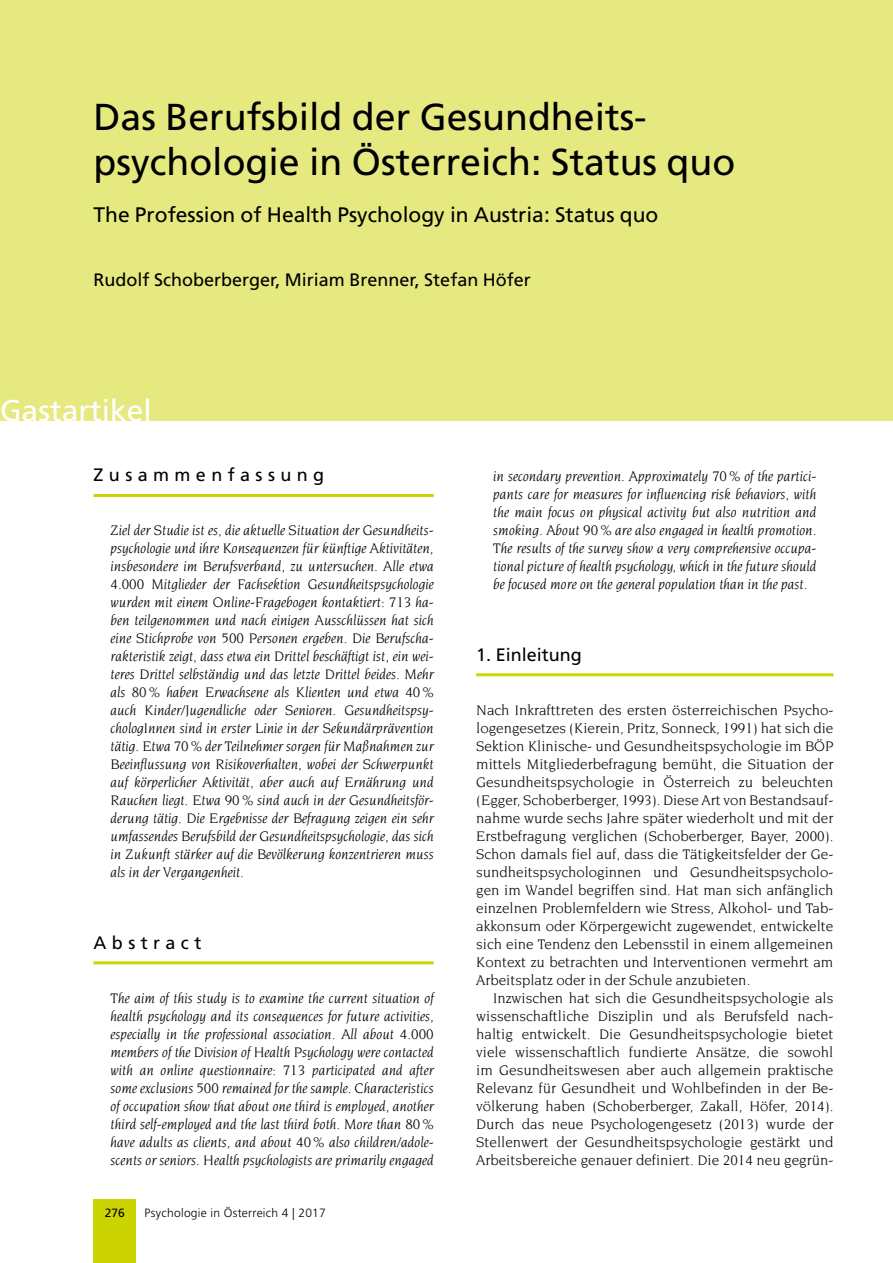
<style>
.page{position:relative;width:893px;height:1263px;background:#fff}
.page>*{position:absolute;margin:0;border:0;box-sizing:border-box;transform-origin:0 0}
.t1{font:37.5px/45px "Frutiger";color:#000}
.t2{font:30px "Frutiger";color:#fff}
.t3{font:21px "Frutiger";color:#000}
.t4{font:18px "Frutiger";color:#000}
.t5{font:18px "Frutiger";letter-spacing:.3em;color:#000}
.t6{font:italic 15px/18px "Novarese";color:#000;text-align:justify}
.t7{font:15px/18px "Novarese";color:#000;text-align:justify}
.t8{font:300 12px "Frutiger";letter-spacing:.025em;color:#000}
.t9{font:12px "Frutiger";color:#000}
</style>
<div class="page">
<div style="left:0;top:0;width:893px;height:421px;background:#e5e980"></div>
<div style="left:94px;top:1199px;width:42px;height:64px;background:#cbd300"></div>
<hr style="left:94px;top:494px;width:340px;height:3px;background:#cbd300">
<hr style="left:94px;top:961px;width:340px;height:3px;background:#cbd300">
<hr style="left:476px;top:673px;width:357px;height:3px;background:#cbd300">
<h1 class="t1" style="left:94px;top:95px;width:643px">Das Berufsbild der Gesundheits&shy;psychologie in Österreich: Status quo</h1>
<h3 class="t3" style="left:94px;top:202px;width:566px">The Profession of Health Psychology in Austria: Status quo</h3>
<p class="t4" style="left:94px;top:269px;width:439px">Rudolf Schoberberger, Miriam Brenner, Stefan Höfer</p>
<h2 class="t2" style="left:0;top:393px;width:153px">Gastartikel</h2>
<p class="t5" style="left:94px;top:464px;width:232px">Zusammenfassung</p>
<p class="t6" style="left:111px;top:520px;width:325px">Ziel der Studie ist es, die aktuelle Situation der Gesundheits&shy;psychologie und ihre Konsequenzen für künftige Aktivitäten, insbesondere im Berufsverband, zu untersuchen. Alle etwa 4.000 Mitglieder der Fachsektion Gesundheitspsychologie wurden mit einem Online-Fragebogen kontaktiert: 713 ha&shy;ben teilgenommen und nach einigen Ausschlüssen hat sich eine Stichprobe von 500 Personen ergeben. Die Berufscha&shy;rakteristik zeigt, dass etwa ein Drittel beschäftigt ist, ein wei&shy;teres Drittel selbständig und das letzte Drittel beides. Mehr als 80 % haben Erwachsene als Klienten und etwa 40 % auch Kinder/Jugendliche oder Senioren. Gesundheitspsy&shy;chologInnen sind in erster Linie in der Sekundärprävention tätig. Etwa 70 % der Teilnehmer sorgen für Maßnahmen zur Beeinflussung von Risikoverhalten, wobei der Schwerpunkt auf körperlicher Aktivität, aber auch auf Ernährung und Rauchen liegt. Etwa 90 % sind auch in der Gesundheitsför&shy;derung tätig. Die Ergebnisse der Befragung zeigen ein sehr umfassendes Berufsbild der Gesundheitspsychologie, das sich in Zukunft stärker auf die Bevölkerung konzentrieren muss als in der Vergangenheit.</p>
<p class="t5" style="left:94px;top:932px;width:109px">Abstract</p>
<p class="t6" style="left:111px;top:988px;width:325px">The aim of this study is to examine the current situation of health psychology and its consequences for future activities, especially in the professional association. All about 4.000 members of the Division of Health Psychology were contacted with an online questionnaire: 713 participated and after some exclusions 500 remained for the sample. Characteristics of occupation show that about one third is employed, another third self-employed and the last third both. More than 80 % have adults as clients, and about 40 % also children/adole&shy;scents or seniors. Health psychologists are primarily engaged</p>
<p class="t9" style="left:105px;top:1205px;width:22px">276</p>
<p class="t8" style="left:145px;top:1206px;width:183px">Psychologie in Österreich 4 | 2017</p>
<p class="t6" style="left:493px;top:466px;width:325px">in secondary prevention. Approximately 70 % of the partici&shy;pants care for measures for influencing risk behaviors, with the main focus on physical activity but also nutrition and smoking. About 90 % are also engaged in health promotion.<br>The results of the survey show a very comprehensive occupa&shy;tional picture of health psychology, which in the future should be focused more on the general population than in the past.</p>
<p class="t4" style="left:476px;top:644px;width:107px">1. Einleitung</p>
<p class="t7" style="left:476px;top:700px;width:359px">Nach Inkrafttreten des ersten österreichischen Psycho&shy;logengesetzes (Kierein, Pritz, Sonneck, 1991) hat sich die Sektion Klinische- und Gesundheitspsychologie im BÖP mittels Mitgliederbefragung bemüht, die Situation der Gesundheitspsychologie in Österreich zu beleuchten (Egger, Schoberberger, 1993). Diese Art von Bestandsauf&shy;nahme wurde sechs Jahre später wiederholt und mit der Erstbefragung verglichen (Schoberberger, Bayer, 2000).<br>Schon damals fiel auf, dass die Tätigkeitsfelder der Ge&shy;sundheitspsychologinnen und Gesundheitspsycholo&shy;gen im Wandel begriffen sind. Hat man sich anfänglich einzelnen Problemfeldern wie Stress, Alkohol- und Tab&shy;akkonsum oder Körpergewicht zugewendet, entwickelte sich eine Tendenz den Lebensstil in einem allgemeinen Kontext zu betrachten und Interventionen vermehrt am Arbeitsplatz oder in der Schule anzubieten.</p>
<p class="t7" style="left:476px;top:988px;width:359px;text-indent:17px">Inzwischen hat sich die Gesundheitspsychologie als wissenschaftliche Disziplin und als Berufsfeld nach&shy;haltig entwickelt. Die Gesundheitspsychologie bietet viele wissenschaftlich fundierte Ansätze, die sowohl im Gesundheitswesen aber auch allgemein praktische Relevanz für Gesundheit und Wohlbefinden in der Be&shy;völkerung haben (Schoberberger, Zakall, Höfer, 2014).<br>Durch das neue Psychologengesetz (2013) wurde der Stellenwert der Gesundheitspsychologie gestärkt und Arbeitsbereiche genauer definiert. Die 2014 neu gegrün-</p>
</div>
